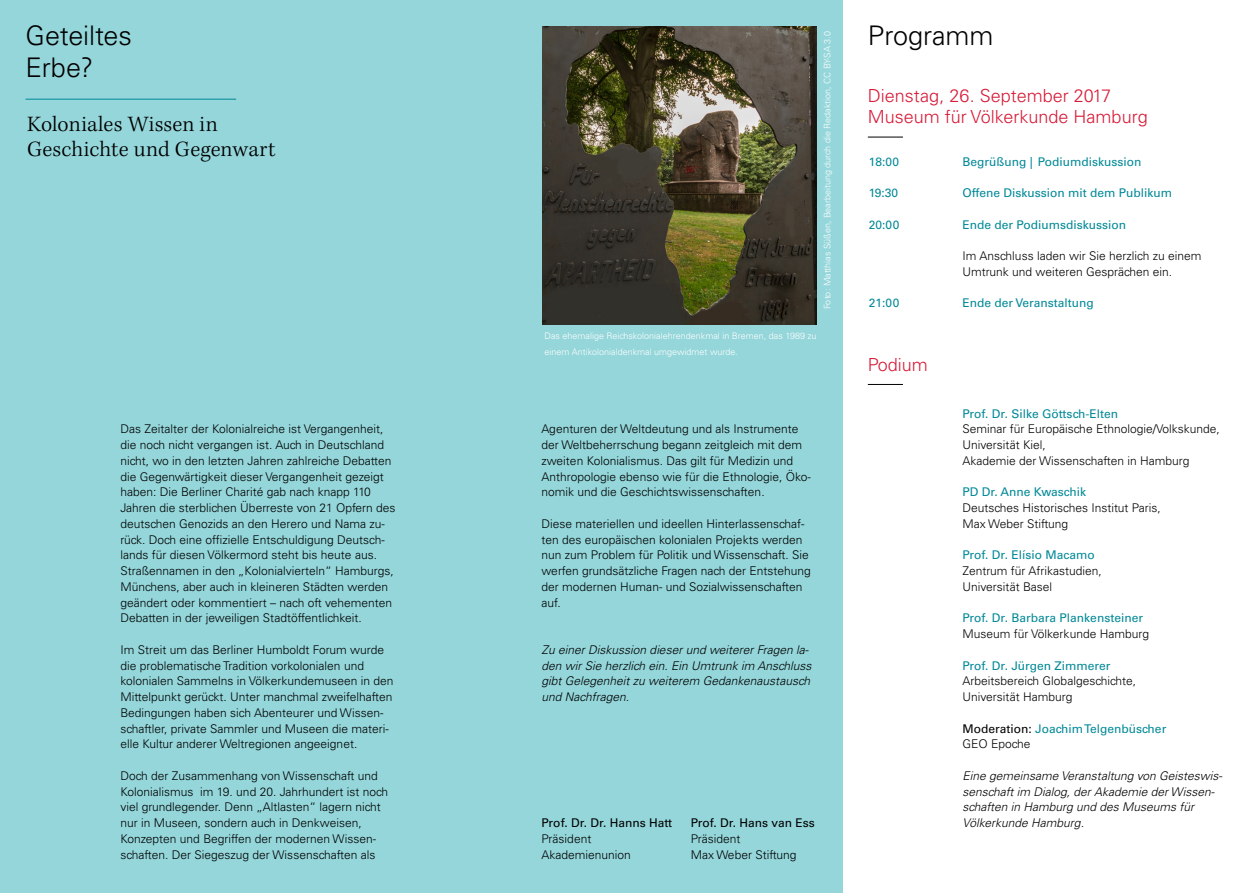
<style>
.page{position:relative;width:1255px;height:893px;background:#fff}
.page>*{position:absolute;margin:0;border:0;box-sizing:border-box;transform-origin:0 0}
.Headline_Innenteil{font:300 27px "Univers LT Std";letter-spacing:-.005em;color:#000}
.Subline_Innenteil{font:300 22.5px "Kepler Std";letter-spacing:.01em;color:#000}
.rote_Zwischenheadlin{font:300 18px "Univers LT Std";color:#d71b38}
.Fliesstext_neu{font:300 12px/15.8px "Univers LT Std";color:#000}
.Fliesstext_neu-2{font:italic 300 12px/15.8px "Univers LT Std";color:#000}
.Programm_Uhrzeit{font:12px "Univers LT Std";color:#008997}
.Fliesstext_neu-3{font:12px/15.8px "Univers LT Std";color:#008997}
.Programm_Uhrzeit-2{font:300 12px/15.8px "Univers LT Std";color:#000}
.Fliesstext_neu-4{font:12px "Univers LT Std";color:#000}
.Fliesstext_neu-5{font:300 9px/15.8px "Univers LT Std";color:#fff}
.Bildnachweis{font:300 9px "Univers LT Std";color:#fff}
.s1{font-weight:400;color:#008997}
.s2{font-weight:300;color:#000}
.s3{color:#000}
</style>
<div class="page">
<div style="left:0;top:0;width:842px;height:893px;background:#94d6da"></div>
<hr style="left:26px;top:99px;width:210px;height:1px;background:#008997">
<hr style="left:867px;top:137px;width:35px;height:1px;background:#000">
<hr style="left:867px;top:384px;width:35px;height:1px;background:#000">
<img style="left:543px;top:26px;width:273px;height:298px">
<p class="Headline_Innenteil" style="left:26px;top:19px;width:108px">Geteiltes</p>
<p class="Headline_Innenteil" style="left:26px;top:51px;width:69px">Erbe?</p>
<p class="Subline_Innenteil" style="left:27px;top:111px;width:192px">Koloniales Wissen in</p>
<p class="Subline_Innenteil" style="left:27px;top:137px;width:250px">Geschichte und Gegenwart</p>
<p class="Fliesstext_neu" style="left:120px;top:421px;width:277px">Das Zeitalter der Kolonialreiche ist Vergangenheit, die noch nicht vergangen ist. Auch in Deutschland nicht, wo in den letzten Jahren zahlreiche Debatten die Gegenwärtigkeit dieser Vergangenheit gezeigt haben: Die Berliner Charité gab nach knapp 110<br>Jahren die sterblichen Überreste von 21 Opfern des deutschen Genozids an den Herero und Nama zu&shy;rück. Doch eine offizielle Entschuldigung Deutsch&shy;lands für diesen Völkermord steht bis heute aus.<br>Straßennamen in den „Kolonialvierteln“ Hamburgs, Münchens, aber auch in kleineren Städten werden geändert oder kommentiert – nach oft vehementen Debatten in der jeweiligen Stadtöffentlichkeit.</p>
<p class="Fliesstext_neu" style="left:120px;top:642px;width:274px">Im Streit um das Berliner Humboldt Forum wurde die problematische Tradition vorkolonialen und kolonialen Sammelns in Völkerkundemuseen in den Mittelpunkt gerückt. Unter manchmal zweifelhaften Bedingungen haben sich Abenteurer und Wissen&shy;schaftler, private Sammler und Museen die materi&shy;elle Kultur anderer Weltregionen angeeignet.</p>
<p class="Fliesstext_neu" style="left:120px;top:768px;width:269px">Doch der Zusammenhang von Wissenschaft und Kolonialismus im 19. und 20. Jahrhundert ist noch viel grundlegender. Denn „Altlasten“ lagern nicht nur in Museen, sondern auch in Denkweisen, Konzepten und Begriffen der modernen Wissen&shy;schaften. Der Siegeszug der Wissenschaften als</p>
<p class="Bildnachweis" style="left:821px;top:309px;width:279px;rotate:-90deg">Foto: Matthias Süßen, Bearbeitung durch die Redaktion, CC BY-SA 3.0</p>
<p class="Fliesstext_neu-5" style="left:544px;top:328px;width:273px">Das ehemalige Reichskolonialehrendenkmal in Bremen, das 1989 zu einem Antikolonialdenkmal umgewidmet wurde.</p>
<p class="Fliesstext_neu" style="left:541px;top:421px;width:271px">Agenturen der Weltdeutung und als Instrumente der Weltbeherrschung begann zeitgleich mit dem zweiten Kolonialismus. Das gilt für Medizin und Anthropologie ebenso wie für die Ethnologie, Öko&shy;nomik und die Geschichtswissenschaften.</p>
<p class="Fliesstext_neu" style="left:541px;top:516px;width:271px">Diese materiellen und ideellen Hinterlassenschaf&shy;ten des europäischen kolonialen Projekts werden nun zum Problem für Politik und Wissenschaft. Sie werfen grundsätzliche Fragen nach der Entstehung der modernen Human- und Sozialwissenschaften auf.</p>
<p class="Fliesstext_neu-2" style="left:541px;top:642px;width:271px">Zu einer Diskussion dieser und weiterer Fragen la&shy;den wir Sie herzlich ein. Ein Umtrunk im Anschluss gibt Gelegenheit zu weiterem Gedankenaustausch und Nachfragen.</p>
<p class="Fliesstext_neu-4" style="left:541px;top:816px;width:132px">Prof. Dr. Dr. Hanns Hatt</p>
<p class="Fliesstext_neu" style="left:541px;top:831px;width:51px">Präsident</p>
<p class="Fliesstext_neu" style="left:541px;top:846px;width:91px">Akademienunion</p>
<p class="Fliesstext_neu-4" style="left:690px;top:816px;width:126px">Prof. Dr. Hans van Ess</p>
<p class="Fliesstext_neu" style="left:690px;top:831px;width:51px">Präsident</p>
<p class="Fliesstext_neu" style="left:690px;top:846px;width:107px">Max Weber Stiftung</p>
<p class="Headline_Innenteil" style="left:867px;top:19px;width:127px">Programm</p>
<p class="rote_Zwischenheadlin" style="left:867px;top:84px;width:245px">Dienstag, 26. September 2017</p>
<p class="rote_Zwischenheadlin" style="left:867px;top:106px;width:281px">Museum für Völkerkunde Hamburg</p>
<p class="Programm_Uhrzeit" style="left:868px;top:154px;width:32px">18:00</p>
<p class="Programm_Uhrzeit" style="left:962px;top:154px;width:180px">Begrüßung | Podiumdiskussion</p>
<p class="Programm_Uhrzeit" style="left:868px;top:186px;width:31px">19:30</p>
<p class="Programm_Uhrzeit" style="left:962px;top:186px;width:211px">Offene Diskussion mit dem Publikum</p>
<p class="Programm_Uhrzeit" style="left:868px;top:217px;width:32px">20:00</p>
<p class="Programm_Uhrzeit" style="left:962px;top:217px;width:165px">Ende der Podiumsdiskussion</p>
<p class="Programm_Uhrzeit-2" style="left:962px;top:248px;width:240px">Im Anschluss laden wir Sie herzlich zu einem<br>Umtrunk und weiteren Gesprächen ein.</p>
<p class="Programm_Uhrzeit" style="left:868px;top:296px;width:32px">21:00</p>
<p class="Programm_Uhrzeit" style="left:962px;top:296px;width:133px">Ende der Veranstaltung</p>
<p class="rote_Zwischenheadlin" style="left:867px;top:353px;width:62px">Podium</p>
<p class="Fliesstext_neu" style="left:962px;top:405px;width:259px"><span class="s1">Prof. Dr. Silke Göttsch-Elten<br></span>Seminar für Europäische Ethnologie/Volkskunde,</p>
<p class="Fliesstext_neu" style="left:962px;top:437px;width:85px">Universität Kiel,</p>
<p class="Fliesstext_neu" style="left:962px;top:453px;width:228px">Akademie der Wissenschaften in Hamburg</p>
<p class="Fliesstext_neu" style="left:962px;top:484px;width:200px"><span class="s1">PD Dr. Anne Kwaschik<br></span>Deutsches Historisches Institut Paris,</p>
<p class="Fliesstext_neu" style="left:962px;top:516px;width:107px">Max Weber Stiftung</p>
<p class="Fliesstext_neu" style="left:962px;top:547px;width:141px"><span class="s1">Prof. Dr. Elísio Macamo<br></span>Zentrum für Afrikastudien,</p>
<p class="Fliesstext_neu" style="left:962px;top:579px;width:91px">Universität Basel</p>
<p class="Fliesstext_neu-3" style="left:962px;top:610px;width:188px">Prof. Dr. Barbara Plankensteiner<br><span class="s2">Museum für Völkerkunde Hamburg</span></p>
<p class="Fliesstext_neu" style="left:962px;top:657px;width:175px"><span class="s1">Prof. Dr. Jürgen Zimmerer<br></span>Arbeitsbereich Globalgeschichte,</p>
<p class="Fliesstext_neu" style="left:962px;top:689px;width:112px">Universität Hamburg</p>
<p class="Fliesstext_neu-3" style="left:962px;top:720px;width:205px"><span class="s3">Moderation:</span> Joachim Telgenbüscher</p>
<p class="Fliesstext_neu" style="left:962px;top:736px;width:70px">GEO Epoche</p>
<p class="Fliesstext_neu-2" style="left:962px;top:768px;width:261px">Eine gemeinsame Veranstaltung von Geisteswis&shy;senschaft im Dialog, der Akademie der Wissen&shy;schaften in Hamburg und des Museums für</p>
<p class="Fliesstext_neu-2" style="left:962px;top:815px;width:123px">Völkerkunde Hamburg.</p>
</div>
